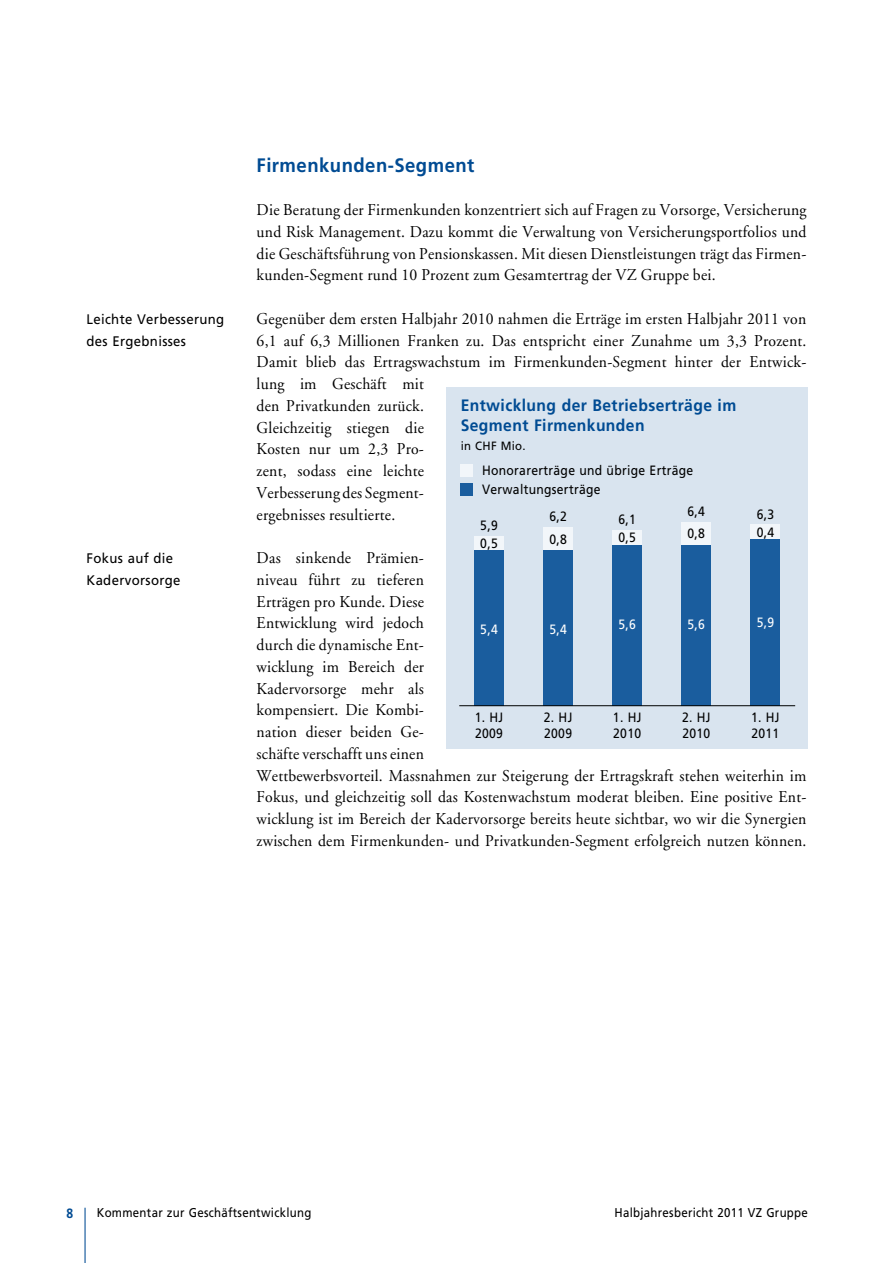
<style>
.page{position:relative;width:893px;height:1263px;background:#fff}
.page>*{position:absolute;margin:0;border:0;box-sizing:border-box;transform-origin:0 0}
.t1{font:700 19.5px "Frutiger LT";letter-spacing:.025em;color:#004b93;scale:.95 1}
.t2{font:16.5px/21.8px "Adobe Garamond";letter-spacing:.015em;color:#000;scale:.95 1}
.t3{font:700 16.5px/19.8px "Frutiger LT";letter-spacing:.025em;color:#004b93;scale:.95 1}
.t4{font:13.8px/21.8px "Frutiger";letter-spacing:.025em;color:#000;scale:.95 1}
.t5{font:13.5px/16.2px "Frutiger LT";letter-spacing:.025em;color:#000;scale:.9 1}
.t6{font:13.5px "Frutiger LT";color:#fff;scale:.9 1}
.t7{font:700 13.5px "Frutiger LT";color:#004b93;scale:.9 1}
.t8{font:12.75px "Frutiger LT";letter-spacing:.025em;color:#000;scale:.9 1}
.t9{font:12px "Frutiger LT";letter-spacing:.025em;color:#000;scale:.95 1}
</style>
<div class="page">
<hr style="left:85px;top:1208px;width:1px;height:55px;background:#004b93">
<div style="left:446px;top:387px;width:362px;height:361px;background:#d9e4ef"></div>
<div style="left:460px;top:465px;width:13px;height:12px;background:#f2f6fa"></div>
<div style="left:460px;top:483px;width:13px;height:12px;background:#1a5d9e"></div>
<div style="left:681px;top:522px;width:30px;height:184px;background:#f2f6fa"></div>
<div style="left:681px;top:545px;width:30px;height:161px;background:#1a5d9e"></div>
<div style="left:750px;top:525px;width:30px;height:181px;background:#f2f6fa"></div>
<div style="left:750px;top:539px;width:30px;height:167px;background:#1a5d9e"></div>
<div style="left:474px;top:536px;width:30px;height:169px;background:#f2f6fa"></div>
<div style="left:474px;top:550px;width:30px;height:155px;background:#1a5d9e"></div>
<div style="left:543px;top:527px;width:30px;height:178px;background:#f2f6fa"></div>
<div style="left:543px;top:550px;width:30px;height:156px;background:#1a5d9e"></div>
<div style="left:612px;top:530px;width:30px;height:175px;background:#f2f6fa"></div>
<div style="left:612px;top:545px;width:30px;height:160px;background:#1a5d9e"></div>
<hr style="left:459px;top:705px;width:336px;height:1px;background:#000">
<p class="t4" style="left:87px;top:308px;width:146px">Leichte Verbesserung des Ergebnisses</p>
<p class="t4" style="left:87px;top:547px;width:100px">Fokus auf die<br>Kadervorsorge</p>
<p class="t1" style="left:257px;top:153px;width:231px">Firmenkunden-Segment</p>
<p class="t2" style="left:257px;top:199px;width:580px;text-align:justify">Die Beratung der Firmenkunden konzentriert sich auf Fragen zu Vorsorge, Versicherung und Risk Management. Dazu kommt die Verwaltung von Versicherungsportfolios und die Geschäftsführung von Pensionskassen. Mit diesen Dienstleistungen trägt das Firmen&shy;kunden-Segment rund 10 Prozent zum Gesamtertrag der VZ Gruppe bei.</p>
<p class="t2" style="left:257px;top:308px;width:580px">Gegenüber dem ersten Halbjahr 2010 nahmen die Erträge im ersten Halbjahr 2011 von 6,1 auf 6,3 Millionen Franken zu. Das entspricht einer Zunahme um 3,3 Prozent.<br>Damit blieb das Ertragswachstum im Firmenkunden-Segment hinter der Entwick&shy;lung im Geschäft mit<br>den Privatkunden zurück.<br>Gleichzeitig stiegen die<br>Kosten nur um 2,3 Pro-<br>zent, sodass eine leichte<br>Verbesserung des Segment-<br>ergebnisses resultierte.</p>
<p class="t2" style="left:257px;top:547px;width:580px">Das sinkende Prämien-<br>niveau führt zu tieferen<br>Erträgen pro Kunde. Diese<br>Entwicklung wird jedoch<br>durch die dynamische Ent-<br>wicklung im Bereich der<br>Kadervorsorge mehr als<br>kompensiert. Die Kombi-<br>nation dieser beiden Ge-<br>schäfte verschafft uns einen<br>Wettbewerbsvorteil. Massnahmen zur Steigerung der Ertragskraft stehen weiterhin im Fokus, und gleichzeitig soll das Kostenwachstum moderat bleiben. Eine positive Ent&shy;wicklung ist im Bereich der Kadervorsorge bereits heute sichtbar, wo wir die Synergien zwischen dem Firmenkunden- und Privatkunden-Segment erfolgreich nutzen können.</p>
<p class="t3" style="left:461px;top:396px;width:292px">Entwicklung der Betriebserträge im<br>Segment Firmenkunden</p>
<p class="t9" style="left:461px;top:439px;width:70px">in CHF Mio.</p>
<p class="t5" style="left:482px;top:462px;width:236px;line-height:18.1px">Honorarerträge und übrige Erträge<br>Verwaltungserträge</p>
<p class="t5" style="left:688px;top:500px;width:21px;line-height:22.2px">6,4<br>0,8</p>
<p class="t5" style="left:757px;top:505px;width:21px;line-height:18.1px">6,3<br>0,4</p>
<p class="t5" style="left:549px;top:506px;width:21px;line-height:22.2px">6,2<br>0,8</p>
<p class="t5" style="left:618px;top:510px;width:21px;line-height:18px">6,1<br>0,5</p>
<p class="t5" style="left:480px;top:516px;width:21px;line-height:17.9px">5,9<br>0,5</p>
<p class="t6" style="left:757px;top:614px;width:21px">5,9</p>
<p class="t6" style="left:688px;top:617px;width:21px">5,6</p>
<p class="t6" style="left:618px;top:617px;width:21px">5,6</p>
<p class="t6" style="left:480px;top:621px;width:21px">5,4</p>
<p class="t6" style="left:549px;top:621px;width:21px">5,4</p>
<p class="t5" style="left:475px;top:709px;width:33px">1. HJ<br>2009</p>
<p class="t5" style="left:544px;top:709px;width:33px">2. HJ<br>2009</p>
<p class="t5" style="left:613px;top:709px;width:33px">1. HJ<br>2010</p>
<p class="t5" style="left:682px;top:709px;width:33px">2. HJ<br>2010</p>
<p class="t5" style="left:751px;top:709px;width:33px">1. HJ<br>2011</p>
<p class="t7" style="left:67px;top:1205px;width:9px">8</p>
<p class="t8" style="left:97px;top:1205px;width:240px">Kommentar zur Geschäftsentwicklung</p>
<p class="t8" style="left:614px;top:1205px;width:217px">Halbjahresbericht 2011 VZ Gruppe</p>
</div>
